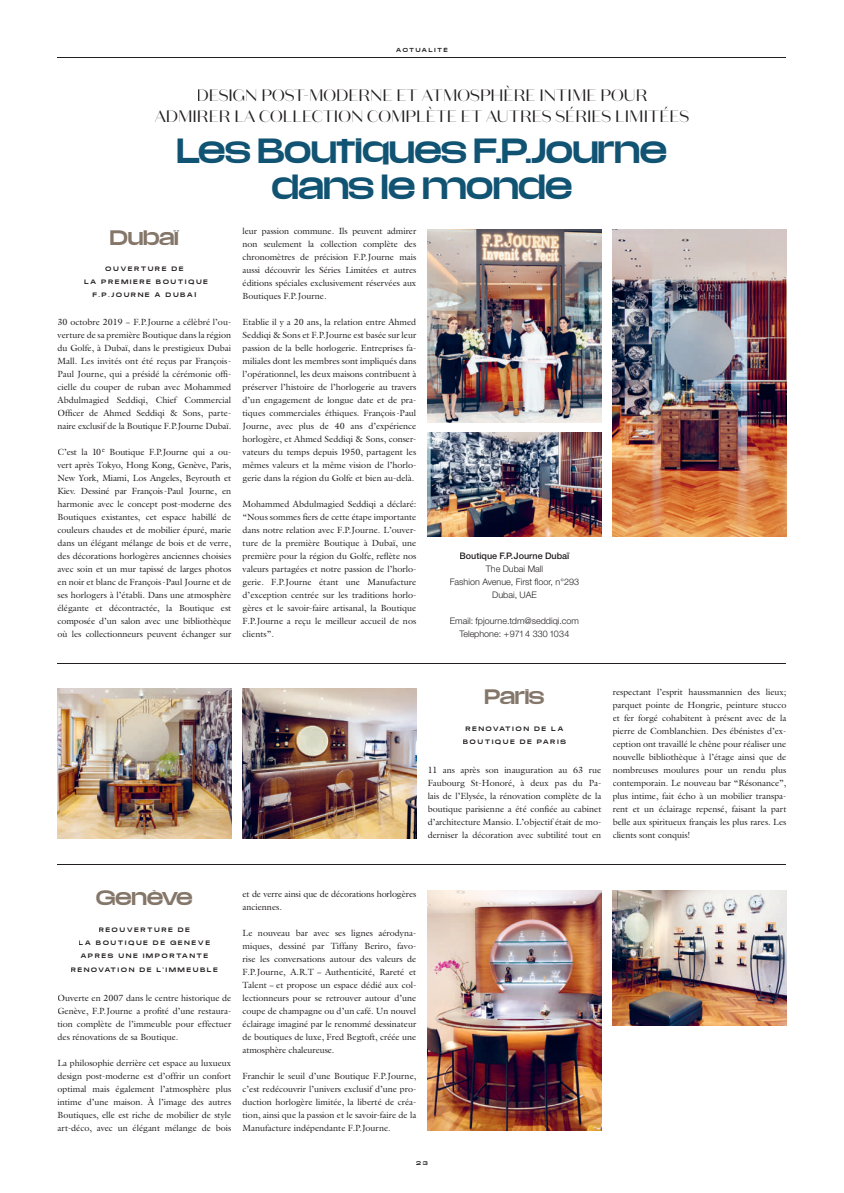
<style>
.page{position:relative;width:844px;height:1193px;background:#fff}
.page>*{position:absolute;margin:0;border:0;box-sizing:border-box;transform-origin:0 0}
.t1{font:30px/36px "Media Sans Extended";letter-spacing:.01em;color:#115373;text-align:center}
.t2{font:18px "Media Sans Extended";letter-spacing:.015em;color:#847669}
.t3{font:16.6px/20.7px "Domaine Sans Display";color:#231f20;text-align:center}
.t4{font:9px/13px "Galliard";color:#231f20;text-align:justify}
.t5{font:300 9px/13px "Helvetica Neue";color:#231f20;text-align:center}
.t6{font:500 9px "Helvetica Neue";color:#231f20}
.t7{font:5.5px "Media Sans Extended";letter-spacing:.38em;color:#231f20}
.t8{font:5px "Media Sans Extended";letter-spacing:.38em;color:#231f20}
.t9{font:4.8px "Media Sans Extended";color:#231f20}
</style>
<div class="page">
<hr style="left:58px;top:57px;width:728px;height:1px;background:#231f20">
<img style="left:427px;top:230px;width:174px;height:192px">
<img style="left:427px;top:433px;width:174px;height:103px">
<img style="left:612px;top:230px;width:174px;height:306px">
<hr style="left:58px;top:663px;width:728px;height:1px;background:#231f20">
<img style="left:58px;top:689px;width:173px;height:149px">
<img style="left:242px;top:689px;width:174px;height:149px">
<img style="left:612px;top:890px;width:174px;height:135px">
<img style="left:427px;top:890px;width:174px;height:240px">
<hr style="left:57px;top:863px;width:729px;height:1px;background:#231f20">
<p class="t8" style="left:396px;top:47px;width:53px">ACTUALITÉ</p>
<h3 class="t3" style="left:155px;top:85px;width:536px">DESIGN POST-MODERNE ET ATMOSPHÈRE INTIME POUR<br>ADMIRER LA COLLECTION COMPLÈTE ET AUTRES SÉRIES LIMITÉES</h3>
<h1 class="t1" style="left:177px;top:132px;width:491px">Les Boutiques F.P.Journe dans le monde</h1>
<h2 class="t2" style="left:110px;top:226px;width:70px">Dubaï</h2>
<p class="t7" style="left:105px;top:265px;width:79px">OUVERTURE DE</p>
<p class="t7" style="left:84px;top:278px;width:125px">LA PREMIERE BOUTIQUE</p>
<p class="t7" style="left:93px;top:291px;width:105px">F.P.JOURNE À DUBAÏ</p>
<p class="t4" style="left:242px;top:224px;width:175px">leur passion commune. Ils peuvent admirer non seulement la collection complète des chronomètres de précision F.P.Journe mais aussi découvrir les Séries Limitées et autres éditions spéciales exclusivement réservées aux Boutiques F.P.Journe.</p>
<p class="t4" style="left:242px;top:315px;width:175px">Etablie il y a 20 ans, la relation entre Ahmed Seddiqi &amp; Sons et F.P.Journe est basée sur leur passion de la belle horlogerie. Entreprises fa&shy;miliales dont les membres sont impliqués dans l’opérationnel, les deux maisons contribuent à préserver l’histoire de l’horlogerie au travers d’un engagement de longue date et de pra&shy;tiques commerciales éthiques. François-Paul Journe, avec plus de 40 ans d’expérience horlogère, et Ahmed Seddiqi &amp; Sons, conser&shy;vateurs du temps depuis 1950, partagent les mêmes valeurs et la même vision de l’horlo&shy;gerie dans la région du Golfe et bien au-delà.</p>
<p class="t4" style="left:242px;top:497px;width:175px">Mohammed Abdulmagied Seddiqi a déclaré: “Nous sommes fiers de cette étape importante dans notre relation avec F.P.Journe. L’ouver&shy;ture de la première Boutique à Dubaï, une première pour la région du Golfe, reflète nos valeurs partagées et notre passion de l’horlo&shy;gerie. F.P.Journe étant une Manufacture d’exception centrée sur les traditions horlo&shy;gères et le savoir-faire artisanal, la Boutique F.P.Journe a reçu le meilleur accueil de nos clients”.</p>
<p class="t4" style="left:58px;top:315px;width:175px">30 octobre 2019 − F.P.Journe a célèbré l’ou&shy;verture de sa première Boutique dans la région du Golfe, à Dubaï, dans le prestigieux Dubai Mall. Les invités ont été reçus par François-Paul Journe, qui a présidé la cérémonie offi&shy;cielle du couper de ruban avec Mohammed Abdulmagied Seddiqi, Chief Commercial Officer de Ahmed Seddiqi &amp; Sons, parte&shy;naire exclusif de la Boutique F.P.Journe Dubaï.</p>
<p class="t4" style="left:58px;top:445px;width:175px">C’est la 10<sup>e</sup> Boutique F.P.Journe qui a ou&shy;vert après Tokyo, Hong Kong, Genève, Paris, New York, Miami, Los Angeles, Beyrouth et Kiev. Dessiné par François-Paul Journe, en harmonie avec le concept post-moderne des Boutiques existantes, cet espace habillé de couleurs chaudes et de mobilier épuré, marie dans un élégant mélange de bois et de verre, des décorations horlogères anciennes choisies avec soin et un mur tapissé de larges photos en noir et blanc de François-Paul Journe et de ses horlogers à l’établi. Dans une atmosphère élégante et décontractée, la Boutique est composée d’un salon avec une bibliothèque où les collectionneurs peuvent échanger sur</p>
<p class="t6" style="left:459px;top:550px;width:111px">Boutique F.P.Journe Dubaï</p>
<p class="t5" style="left:450px;top:562px;width:131px">The Dubai Mall<br>Fashion Avenue, First floor, n°293<br>Dubai, UAE</p>
<p class="t5" style="left:450px;top:614px;width:131px">Email: fpjourne.tdm@seddiqi.com<br>Telephone: +971 4 330 1034</p>
<h2 class="t2" style="left:485px;top:685px;width:61px">Paris</h2>
<p class="t7" style="left:466px;top:725px;width:99px">RÉNOVATION DE LA</p>
<p class="t7" style="left:463px;top:738px;width:104px">BOUTIQUE DE PARIS</p>
<p class="t4" style="left:427px;top:763px;width:175px">11 ans après son inauguration au 63 rue Faubourg St-Honoré, à deux pas du Pa&shy;lais de l’Elysée, la rénovation complète de la boutique parisienne a été confiée au cabinet d’architecture Mansio. L’objectif était de mo&shy;derniser la décoration avec subtilité tout en</p>
<p class="t4" style="left:612px;top:685px;width:175px">respectant l’esprit haussmannien des lieux; parquet pointe de Hongrie, peinture stucco et fer forgé cohabitent à présent avec de la pierre de Comblanchien. Des ébénistes d’ex&shy;ception ont travaillé le chêne pour réaliser une nouvelle bibliothèque à l’étage ainsi que de nombreuses moulures pour un rendu plus contemporain. Le nouveau bar “Résonance”, plus intime, fait écho à un mobilier transpa&shy;rent et un éclairage repensé, faisant la part belle aux spiritueux français les plus rares. Les clients sont conquis!</p>
<h2 class="t2" style="left:96px;top:886px;width:98px">Genève</h2>
<p class="t7" style="left:99px;top:926px;width:92px">RÉOUVERTURE DE</p>
<p class="t7" style="left:79px;top:939px;width:132px">LA BOUTIQUE DE GENÈVE</p>
<p class="t7" style="left:81px;top:952px;width:129px">APRÈS UNE IMPORTANTE</p>
<p class="t7" style="left:71px;top:965px;width:148px">RÉNOVATION DE L’IMMEUBLE</p>
<p class="t4" style="left:58px;top:990px;width:175px">Ouverte en 2007 dans le centre historique de Genève, F.P.Journe a profité d’une restaura&shy;tion complète de l’immeuble pour effectuer des rénovations de sa Boutique.</p>
<p class="t4" style="left:58px;top:1055px;width:175px">La philosophie derrière cet espace au luxueux design post-moderne est d’offrir un confort optimal mais également l’atmosphère plus intime d’une maison. À l’image des autres Boutiques, elle est riche de mobilier de style art-déco, avec un élégant mélange de bois</p>
<p class="t4" style="left:242px;top:886px;width:175px">et de verre ainsi que de décorations horlogères anciennes.</p>
<p class="t4" style="left:242px;top:925px;width:175px">Le nouveau bar avec ses lignes aérodyna&shy;miques, dessiné par Tiffany Beriro, favo&shy;rise les conversations autour des valeurs de F.P.Journe, A.R.T − Authenticité, Rareté et Talent − et propose un espace dédié aux col&shy;lectionneurs pour se retrouver autour d’une coupe de champagne ou d’un café. Un nouvel éclairage imaginé par le renommé dessinateur de boutiques de luxe, Fred Begtoft, créée une atmosphère chaleureuse.</p>
<p class="t4" style="left:242px;top:1068px;width:175px">Franchir le seuil d’une Boutique F.P.Journe, c’est redécouvrir l’univers exclusif d’une pro&shy;duction horlogère limitée, la liberté de créa&shy;tion, ainsi que la passion et le savoir-faire de la Manufacture indépendante F.P.Journe.</p>
<p class="t9" style="left:416px;top:1159px;width:13px">2 3</p>
</div>
